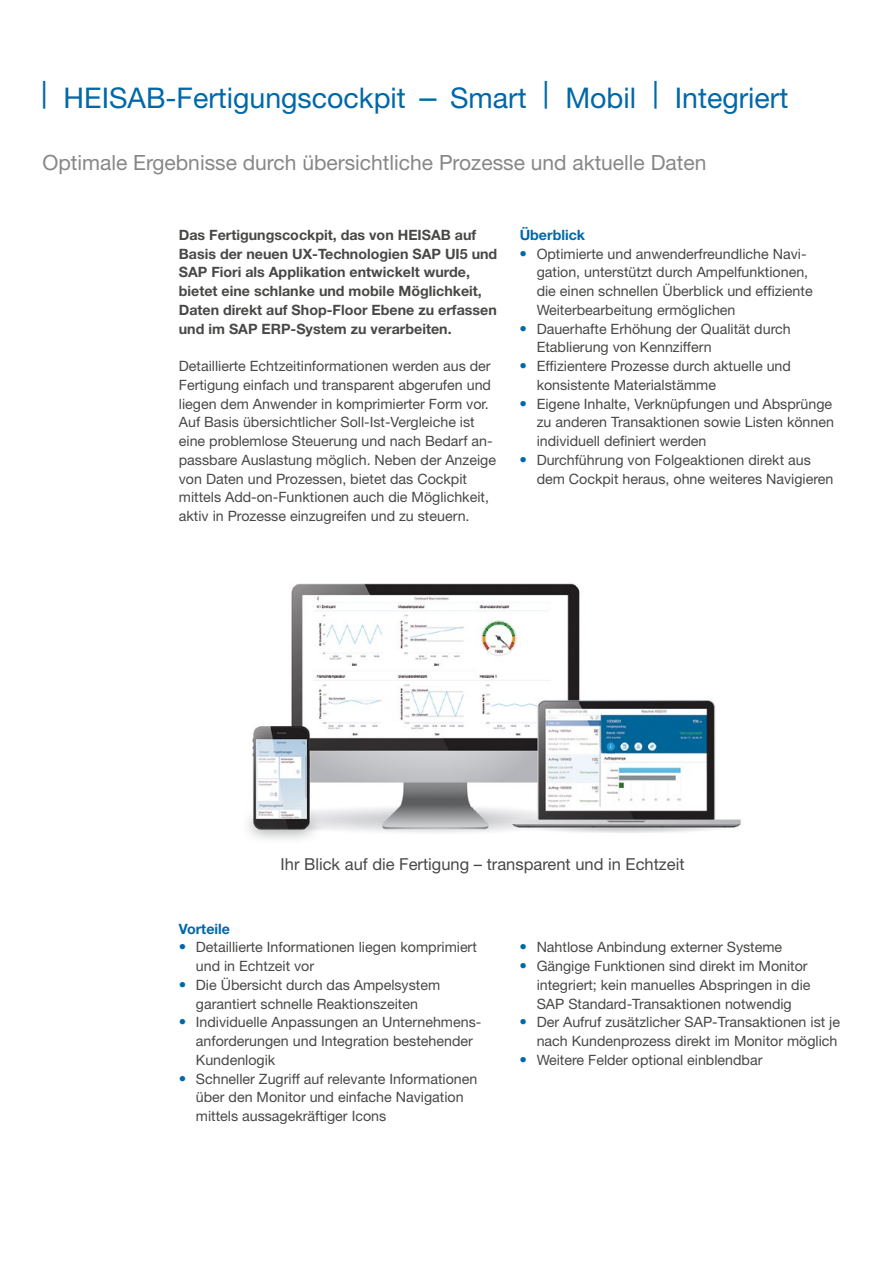
<style>
.page{position:relative;width:885px;height:1263px;background:#fff}
.page>*{position:absolute;margin:0;border:0;box-sizing:border-box;transform-origin:0 0}
.t1{font:28.5px "Helvetica Neue";color:#0068a8}
.t2{font:21px "Helvetica Neue";color:#868786}
.t3{font:16.5px "Helvetica Neue";color:#484847}
.t4{font:14.25px/18.8px "Helvetica Neue";color:#484847}
.t5{font:700 14.25px/18.8px "Helvetica Neue";color:#484847}
.t6{font:700 14.25px "Helvetica Neue";color:#0068a8}
.s1{font-size:37.05px}
.s2{font-size:30px}
.s3{font-size:15px;color:#0068a8}
</style>
<div class="page">
<img style="left:248px;top:583px;width:493px;height:257px">
<h1 class="t1" style="left:41px;top:80px;width:749px"><span class="s1">|</span> HEISAB-Fertigungscockpit <span class="s2">–</span> Smart <span class="s1">|</span> Mobil <span class="s1">|</span> Integriert</h1>
<h2 class="t2" style="left:43px;top:150px;width:665px">Optimale Ergebnisse durch übersichtliche Prozesse und aktuelle Daten</h2>
<p class="t5" style="left:179px;top:225px;width:320px">Das Fertigungscockpit, das von HEISAB auf Basis der neuen UX-Technologien SAP UI5 und SAP Fiori als Applikation entwickelt wurde, bietet eine schlanke und mobile Möglichkeit, Daten direkt auf Shop-Floor Ebene zu erfassen und im SAP ERP-System zu verarbeiten.</p>
<p class="t4" style="left:179px;top:356px;width:318px">Detaillierte Echtzeitinformationen werden aus der Fertigung einfach und transparent abgerufen und liegen dem Anwender in komprimierter Form vor.<br>Auf Basis übersichtlicher Soll-Ist-Vergleiche ist eine problemlose Steuerung und nach Bedarf an&shy;passbare Auslastung möglich. Neben der Anzeige von Daten und Prozessen, bietet das Cockpit mittels Add-on-Funktionen auch die Möglichkeit, aktiv in Prozesse einzugreifen und zu steuern.</p>
<p class="t6" style="left:519px;top:226px;width:67px">Überblick</p>
<p class="t4" style="left:536px;top:244px;width:277px;text-indent:-17px"><span class="s3">•</span> Optimierte und anwenderfreundliche Navi&shy;gation, unterstützt durch Ampelfunktionen, die einen schnellen Überblick und effiziente Weiterbearbeitung ermöglichen</p>
<p class="t4" style="left:536px;top:319px;width:255px;text-indent:-17px"><span class="s3">•</span> Dauerhafte Erhöhung der Qualität durch<br>Etablierung von Kennziffern</p>
<p class="t4" style="left:536px;top:356px;width:256px;text-indent:-17px"><span class="s3">•</span> Effizientere Prozesse durch aktuelle und konsistente Materialstämme</p>
<p class="t4" style="left:536px;top:394px;width:299px;text-indent:-17px"><span class="s3">•</span> Eigene Inhalte, Verknüpfungen und Absprünge zu anderen Transaktionen sowie Listen können individuell definiert werden</p>
<p class="t4" style="left:536px;top:450px;width:298px;text-indent:-17px"><span class="s3">•</span> Durchführung von Folgeaktionen direkt aus dem Cockpit heraus, ohne weiteres Navigieren</p>
<p class="t3" style="left:280px;top:854px;width:405px">Ihr Blick auf die Fertigung – transparent und in Echtzeit</p>
<p class="t6" style="left:179px;top:920px;width:53px">Vorteile</p>
<p class="t4" style="left:196px;top:938px;width:282px;text-indent:-17px"><span class="s3">•</span> Detaillierte Informationen liegen komprimiert und in Echtzeit vor</p>
<p class="t4" style="left:179px;top:975px;width:263px;text-align:center"><span class="s3">•</span> Die Übersicht durch das Ampelsystem garantiert schnelle Reaktionszeiten</p>
<p class="t4" style="left:196px;top:1013px;width:287px;text-indent:-17px"><span class="s3">•</span> Individuelle Anpassungen an Unternehmens&shy;anforderungen und Integration bestehender<br>Kundenlogik</p>
<p class="t4" style="left:196px;top:1069px;width:283px;text-indent:-17px"><span class="s3">•</span> Schneller Zugriff auf relevante Informationen über den Monitor und einfache Navigation mittels aussagekräftiger Icons</p>
<p class="t4" style="left:519px;top:938px;width:264px"><span class="s3">•</span> Nahtlose Anbindung externer Systeme</p>
<p class="t4" style="left:536px;top:956px;width:275px;text-indent:-17px"><span class="s3">•</span> Gängige Funktionen sind direkt im Monitor integriert; kein manuelles Abspringen in die<br>SAP Standard-Transaktionen notwendig</p>
<p class="t4" style="left:519px;top:1013px;width:322px;text-align:right"><span class="s3">•</span> Der Aufruf zusätzlicher SAP-Transaktionen ist je nach Kundenprozess direkt im Monitor möglich</p>
<p class="t4" style="left:519px;top:1050px;width:244px"><span class="s3">•</span> Weitere Felder optional einblendbar</p>
</div>
